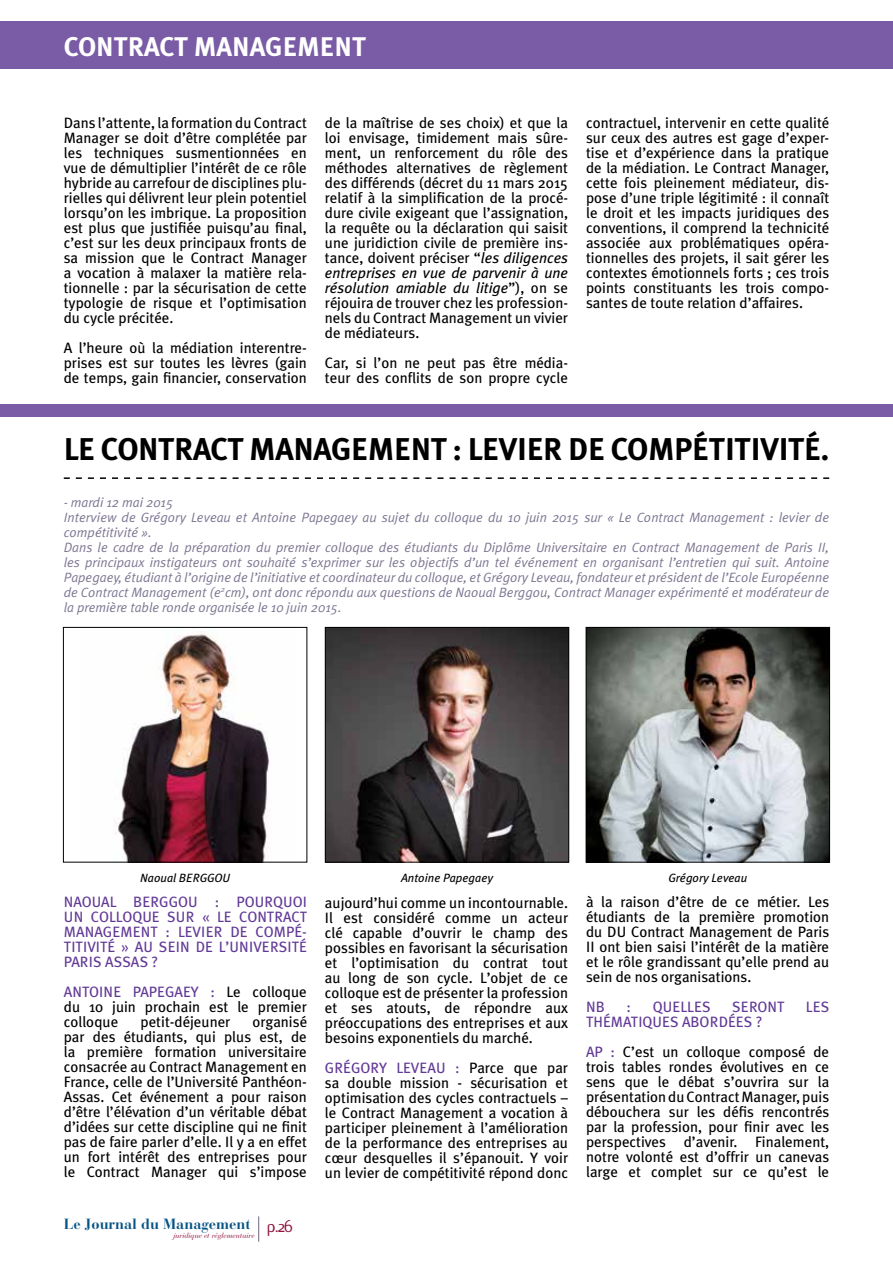
<style>
.page{position:relative;width:893px;height:1263px;background:#fff}
.page>*{position:absolute;margin:0;border:0;box-sizing:border-box;transform-origin:0 0}
.t1{font:700 31.5px "Meta Plus";letter-spacing:.045em;color:#000}
.t2{font:700 27px "Meta Plus";letter-spacing:.055em;color:#fff}
.t3{font:18px "Flux";color:#8f133d}
.t4{font:15px/15px "Meta Plus";color:#000;text-align:justify}
.t5{font:15px "Meta Plus";letter-spacing:.005em;color:#623a96}
.t6{font:700 14.7px "Bauer Bodoni";color:#075484}
.t7{font:italic 13.5px/15px "Meta Plus Normal";color:#7e7692}
.t8{font:italic 12px "Meta Plus";color:#000}
.t9{font:italic 7.35px "Bauer Bodoni";color:#8f133d}
.s1{font-style:italic}
.s2{color:#623a96}
</style>
<div class="page">
<svg style="left:258px;top:1216px;width:1px;height:26px"></svg>
<div style="left:0;top:21px;width:893px;height:48px;background:#795ba6"></div>
<svg style="left:64px;top:477px;width:765px;height:2px"></svg>
<img style="left:588px;top:629px;width:240px;height:231px">
<div style="left:586px;top:627px;width:244px;height:235px;border:1px solid #000"></div>
<img style="left:327px;top:629px;width:240px;height:231px">
<div style="left:325px;top:627px;width:244px;height:235px;border:1px solid #000"></div>
<img style="left:115px;top:634px;width:155px;height:226px">
<div style="left:63px;top:627px;width:244px;height:235px;border:1px solid #000"></div>
<div style="left:0;top:404px;width:893px;height:13px;background:#795ba6"></div>
<h2 class="t2" style="left:64px;top:31px;width:220px">CONTRACT MANAGEMENT</h2>
<p class="t4" style="left:64px;top:115px;width:245px">Dans l’attente, la formation du Contract Manager se doit d’être complétée par les techniques susmentionnées en vue de démultiplier l’intérêt de ce rôle hybride au carrefour de disciplines plu&shy;rielles qui délivrent leur plein potentiel lorsqu’on les imbrique. La proposition est plus que justifiée puisqu’au final, c’est sur les deux principaux fronts de sa mission que le Contract Manager a vocation à malaxer la matière rela&shy;tionnelle : par la sécurisation de cette typologie de risque et l’optimisation du cycle précitée.</p>
<p class="t4" style="left:64px;top:340px;width:245px">A l’heure où la médiation interentre&shy;prises est sur toutes les lèvres (gain de temps, gain financier, conservation</p>
<p class="t4" style="left:325px;top:115px;width:245px">de la maîtrise de ses choix) et que la loi envisage, timidement mais sûre&shy;ment, un renforcement du rôle des méthodes alternatives de règlement des différends (décret du 11 mars 2015 relatif à la simplification de la procé&shy;dure civile exigeant que l’assignation, la requête ou la déclaration qui saisit une juridiction civile de première ins&shy;tance, doivent préciser “<span class="s1">les diligences entreprises en vue de parvenir à une résolution amiable du litige</span>”), on se réjouira de trouver chez les profession&shy;nels du Contract Management un vivier de médiateurs.</p>
<p class="t4" style="left:325px;top:355px;width:245px">Car, si l’on ne peut pas être média&shy;teur des conflits de son propre cycle</p>
<p class="t4" style="left:586px;top:115px;width:245px">contractuel, intervenir en cette qualité sur ceux des autres est gage d’exper&shy;tise et d’expérience dans la pratique de la médiation. Le Contract Manager, cette fois pleinement médiateur, dis&shy;pose d’une triple légitimité : il connaît le droit et les impacts juridiques des conventions, il comprend la technicité associée aux problématiques opéra&shy;tionnelles des projets, il sait gérer les contextes émotionnels forts ; ces trois points constituants les trois compo&shy;santes de toute relation d’affaires.</p>
<h1 class="t1" style="left:64px;top:431px;width:288px">LE CONTRACT MANAGEMENT</h1>
<h1 class="t1" style="left:452px;top:431px;width:32px">: LEVIER</h1>
<h1 class="t1" style="left:568px;top:431px;width:156px">DE COMPÉTITIVIT</h1>
<h1 class="t1" style="left:804px;top:431px;width:26px">É.</h1>
<p class="t7" style="left:64px;top:494px;width:767px">- mardi 12 mai 2015<br>Interview de Grégory Leveau et Antoine Papegaey au sujet du colloque du 10 juin 2015 sur « Le Contract Management : levier de compétitivité ».<br>Dans le cadre de la préparation du premier colloque des étudiants du Diplôme Universitaire en Contract Management de Paris II, les principaux instigateurs ont souhaité s’exprimer sur les objectifs d’un tel événement en organisant l’entretien qui suit. Antoine Papegaey, étudiant à l’origine de l’initiative et coordinateur du colloque, et Grégory Leveau, fondateur et président de l’Ecole Européenne de Contract Management (e<sup>2</sup>cm), ont donc répondu aux questions de Naoual Berggou, Contract Manager expérimenté et modérateur de la première table ronde organisée le 10 juin 2015.</p>
<p class="t8" style="left:140px;top:871px;width:91px">Naoual BERGGOU</p>
<p class="t8" style="left:401px;top:871px;width:93px">Antoine Papegaey</p>
<p class="t8" style="left:668px;top:871px;width:80px">Grégory Leveau</p>
<p class="t5" style="left:64px;top:893px;width:20px">Naoual</p>
<p class="t5" style="left:133px;top:893px;width:19px">Berggou</p>
<p class="t5" style="left:215px;top:893px;width:40px">: Pourquoi</p>
<p class="t5" style="left:64px;top:908px;width:37px">un colloque</p>
<p class="t5" style="left:167px;top:908px;width:10px">sur</p>
<p class="t5" style="left:202px;top:908px;width:55px">« Le Contract</p>
<p class="t5" style="left:64px;top:923px;width:23px">Management</p>
<p class="t5" style="left:166px;top:923px;width:21px">: levier</p>
<p class="t5" style="left:230px;top:923px;width:36px">de compé</p>
<p class="t5" style="left:302px;top:923px;width:6px">-</p>
<p class="t5" style="left:64px;top:938px;width:8px">titivité</p>
<p class="t5" style="left:121px;top:938px;width:46px">» au sein</p>
<p class="t5" style="left:196px;top:938px;width:43px">de l’université</p>
<p class="t5" style="left:64px;top:953px;width:16px">Paris</p>
<p class="t5" style="left:105px;top:953px;width:19px">Assas</p>
<p class="t5" style="left:152px;top:953px;width:8px">?</p>
<p class="t5" style="left:64px;top:983px;width:18px">Antoine</p>
<p class="t5" style="left:133px;top:983px;width:17px">Papegaey</p>
<p class="t4" style="left:64px;top:984px;width:245px;text-indent:147px"><span class="s2">:</span> Le colloque du 10 juin prochain est le premier colloque</p>
<p class="t4" style="left:64px;top:1014px;width:245px;text-indent:189px">organisé par des étudiants, qui plus est, de la première formation universitaire consacrée au Contract Management en France, celle de l’Université Panthéon-Assas. Cet événement a pour raison d’être l’élévation d’un véritable débat d’idées sur cette discipline qui ne finit pas de faire parler d’elle. Il y a en effet un fort intérêt des entreprises pour le Contract Manager qui s’impose</p>
<p class="t4" style="left:141px;top:1014px;width:91px">petit-déjeuner</p>
<p class="t6" style="left:64px;top:1215px;width:188px">Le Journal du Management</p>
<p class="t9" style="left:173px;top:1231px;width:83px">juridique et réglementaire</p>
<p class="t3" style="left:267px;top:1216px;width:28px">p.26</p>
<p class="t4" style="left:325px;top:895px;width:245px">aujourd’hui comme un incontournable.<br>Il est considéré comme un acteur clé capable d’ouvrir le champ des possibles en favorisant la sécurisation et l’optimisation du contrat tout au long de son cycle. L’objet de ce colloque est de présenter la profession et ses atouts, de répondre aux préoccupations des entreprises et aux besoins exponentiels du marché.</p>
<p class="t5" style="left:325px;top:1059px;width:20px">Grégory</p>
<p class="t5" style="left:397px;top:1059px;width:16px">Leveau</p>
<p class="t4" style="left:325px;top:1060px;width:245px;text-indent:130px"><span class="s2">:</span> Parce que par sa double mission - sécurisation et optimisation des cycles contractuels – le Contract Management a vocation à participer pleinement à l’amélioration de la performance des entreprises au cœur desquelles il s’épanouit. Y voir un levier de compétitivité répond donc</p>
<p class="t4" style="left:586px;top:894px;width:245px">à la raison d’être de ce métier. Les étudiants de la première promotion du DU Contract Management de Paris II ont bien saisi l’intérêt de la matière et le rôle grandissant qu’elle prend au sein de nos organisations.</p>
<p class="t5" style="left:586px;top:998px;width:20px">NB</p>
<p class="t5" style="left:627px;top:998px;width:6px">:</p>
<p class="t5" style="left:653px;top:998px;width:19px">Quelles</p>
<p class="t5" style="left:732px;top:998px;width:10px">seront</p>
<p class="t5" style="left:806px;top:998px;width:9px">les</p>
<p class="t5" style="left:586px;top:1013px;width:10px">thématiques</p>
<p class="t5" style="left:682px;top:1013px;width:10px">abordées</p>
<p class="t4" style="left:586px;top:1007px;width:245px;line-height:30px;text-indent:170px"><span class="s2">?<br>AP :</span> C’est un colloque composé de</p>
<p class="t4" style="left:586px;top:1059px;width:245px">trois tables rondes évolutives en ce sens que le débat s’ouvrira sur la présentation du Contract Manager, puis débouchera sur les défis rencontrés par la profession, pour finir avec les perspectives d’avenir. Finalement, notre volonté est d’offrir un canevas large et complet sur ce qu’est le</p>
</div>
